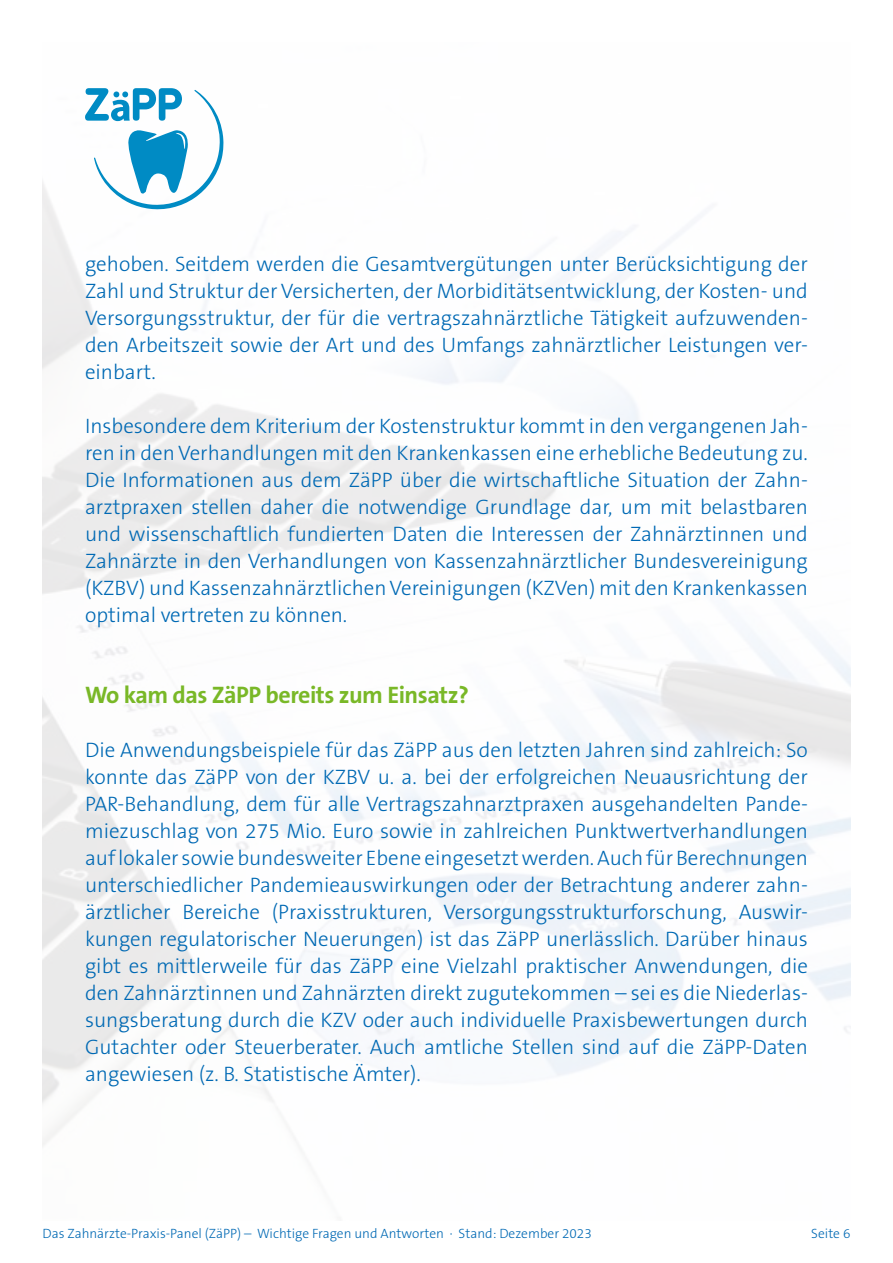
<style>
.page{position:relative;width:893px;height:1263px;background:#fff}
.page>*{position:absolute;margin:0;border:0;box-sizing:border-box;transform-origin:0 0}
.t1{font:700 24px "The Sans B Plus W7";letter-spacing:-.02em;color:#79b827}
.t2{font:300 21px/27px "The Sans B Plus W3";color:#0069b4;text-align:justify}
.t3{font:300 13.5px "The Sans B Plus W3";color:#0069b4}
</style>
<div class="page">
<svg style="left:85px;top:88px;width:138px;height:121px"></svg>
<p class="t2" style="left:85px;top:250px;width:724px">gehoben. Seitdem werden die Gesamtvergütungen unter Berücksichtigung der Zahl und Struktur der Versicherten, der Morbiditätsentwicklung, der Kosten- und Versorgungsstruktur, der für die vertragszahnärztliche Tätigkeit aufzuwenden&shy;den Arbeitszeit sowie der Art und des Umfangs zahnärztlicher Leistungen ver&shy;einbart.</p>
<p class="t2" style="left:85px;top:412px;width:724px">Insbesondere dem Kriterium der Kostenstruktur kommt in den vergangenen Jah&shy;ren in den Verhandlungen mit den Krankenkassen eine erhebliche Bedeutung zu.<br>Die Informationen aus dem ZäPP über die wirtschaftliche Situation der Zahn&shy;arztpraxen stellen daher die notwendige Grundlage dar, um mit belastbaren und wissenschaftlich fundierten Daten die Interessen der Zahnärztinnen und Zahnärzte in den Verhandlungen von Kassenzahnärztlicher Bundesvereinigung (KZBV) und Kassenzahnärztlichen Vereinigungen (KZVen) mit den Krankenkassen optimal vertreten zu können.</p>
<p class="t1" style="left:85px;top:679px;width:385px">Wo kam das ZäPP bereits zum Einsatz?</p>
<p class="t2" style="left:85px;top:736px;width:724px">Die Anwendungsbeispiele für das ZäPP aus den letzten Jahren sind zahlreich: So konnte das ZäPP von der KZBV u. a. bei der erfolgreichen Neuausrichtung der PAR-Behandlung, dem für alle Vertragszahnarztpraxen ausgehandelten Pande&shy;miezuschlag von 275 Mio. Euro sowie in zahlreichen Punktwertverhandlungen auf lokaler sowie bundesweiter Ebene eingesetzt werden. Auch für Berechnungen unterschiedlicher Pandemieauswirkungen oder der Betrachtung anderer zahn&shy;ärztlicher Bereiche (Praxisstrukturen, Versorgungsstrukturforschung, Auswir&shy;kungen regulatorischer Neuerungen) ist das ZäPP unerlässlich. Darüber hinaus gibt es mittlerweile für das ZäPP eine Vielzahl praktischer Anwendungen, die den Zahnärztinnen und Zahnärzten direkt zugutekommen – sei es die Niederlas&shy;sungsberatung durch die KZV oder auch individuelle Praxisbewertungen durch Gutachter oder Steuerberater. Auch amtliche Stellen sind auf die ZäPP-Daten angewiesen (z. B. Statistische Ämter).</p>
<p class="t3" style="left:43px;top:1224px;width:551px">Das Zahnärzte-Praxis-Panel (ZäPP) – Wichtige Fragen und Antworten · Stand: Dezember 2023</p>
<p class="t3" style="left:811px;top:1224px;width:41px">Seite 6</p>
</div>
